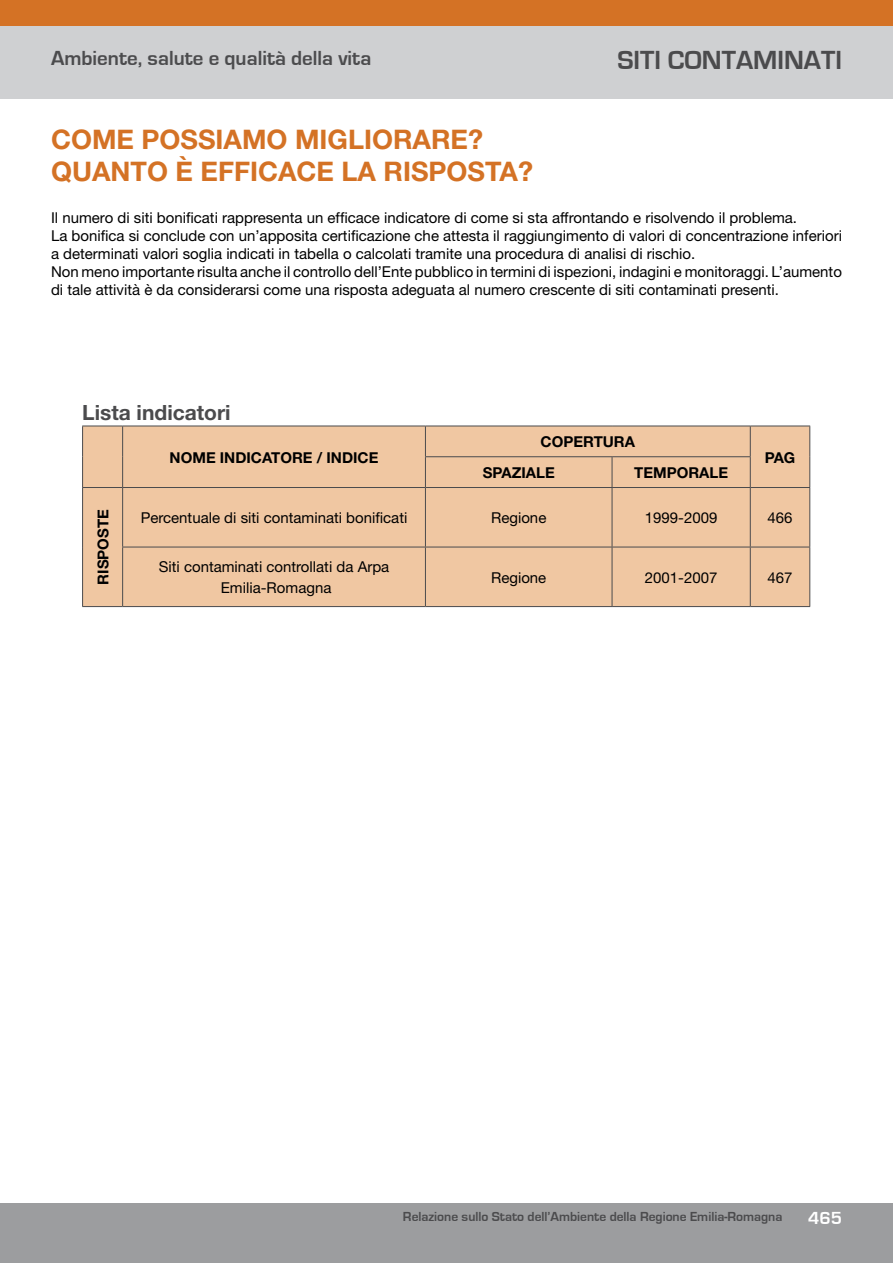
<style>
.page{position:relative;width:893px;height:1263px;background:#fff}
.page>*{position:absolute;margin:0;border:0;box-sizing:border-box;transform-origin:0 0}
.t1{font:700 27px/32.4px "Helvetica Neue";color:#d47225}
.t2{font:700 27px "Eurostile";color:#4b4b4d}
.t3{font:700 21px "Eurostile";color:#4b4b4d}
.t4{font:700 21px "Helvetica Neue";color:#4b4b4d}
.t5{font:700 18px "Eurostile";color:#fff}
.t6{font:15px/18px "Helvetica Neue";color:#000}
.t7{font:700 15px "Helvetica Neue";color:#000}
.t8{font:700 15px "Helvetica Neue";color:#000}
.t9{font:700 13.5px "Eurostile";color:#4b4b4d}
</style>
<div class="page">
<div style="left:0;top:1204px;width:893px;height:59px;background:#9c9d9f"></div>
<div style="left:0;top:0;width:893px;height:99px;background:#cfd0d2"></div>
<div style="left:0;top:0;width:893px;height:26px;background:#d47225"></div>
<div style="left:83px;top:427px;width:726px;height:179px;background:#f0c7a2"></div>
<hr style="left:82px;top:426px;width:41px;height:1px;background:#4b4b4d">
<hr style="left:82px;top:426px;width:1px;height:31px;background:#4b4b4d">
<hr style="left:123px;top:426px;width:302px;height:1px;background:#4b4b4d">
<hr style="left:122px;top:426px;width:1px;height:31px;background:#4b4b4d">
<hr style="left:82px;top:457px;width:1px;height:30px;background:#4b4b4d">
<hr style="left:122px;top:457px;width:1px;height:30px;background:#4b4b4d">
<hr style="left:425px;top:426px;width:187px;height:1px;background:#4b4b4d">
<hr style="left:425px;top:426px;width:1px;height:30px;background:#4b4b4d">
<hr style="left:612px;top:426px;width:138px;height:1px;background:#4b4b4d">
<hr style="left:750px;top:426px;width:60px;height:1px;background:#4b4b4d">
<hr style="left:750px;top:426px;width:1px;height:30px;background:#4b4b4d">
<hr style="left:809px;top:426px;width:1px;height:31px;background:#4b4b4d">
<hr style="left:809px;top:457px;width:1px;height:30px;background:#4b4b4d">
<hr style="left:425px;top:456px;width:187px;height:1px;background:#4b4b4d">
<hr style="left:425px;top:457px;width:1px;height:30px;background:#4b4b4d">
<hr style="left:612px;top:456px;width:139px;height:1px;background:#4b4b4d">
<hr style="left:612px;top:457px;width:1px;height:30px;background:#4b4b4d">
<hr style="left:750px;top:457px;width:1px;height:30px;background:#4b4b4d">
<hr style="left:82px;top:487px;width:41px;height:1px;background:#4b4b4d">
<hr style="left:82px;top:488px;width:1px;height:59px;background:#4b4b4d">
<hr style="left:82px;top:547px;width:1px;height:59px;background:#4b4b4d">
<hr style="left:82px;top:606px;width:41px;height:1px;background:#4b4b4d">
<hr style="left:123px;top:487px;width:302px;height:1px;background:#4b4b4d">
<hr style="left:122px;top:488px;width:1px;height:59px;background:#4b4b4d">
<hr style="left:425px;top:487px;width:187px;height:1px;background:#4b4b4d">
<hr style="left:425px;top:488px;width:1px;height:59px;background:#4b4b4d">
<hr style="left:612px;top:487px;width:138px;height:1px;background:#4b4b4d">
<hr style="left:612px;top:488px;width:1px;height:59px;background:#4b4b4d">
<hr style="left:750px;top:487px;width:60px;height:1px;background:#4b4b4d">
<hr style="left:750px;top:488px;width:1px;height:59px;background:#4b4b4d">
<hr style="left:809px;top:488px;width:1px;height:59px;background:#4b4b4d">
<hr style="left:122px;top:547px;width:303px;height:1px;background:#4b4b4d">
<hr style="left:122px;top:547px;width:1px;height:59px;background:#4b4b4d">
<hr style="left:425px;top:547px;width:187px;height:1px;background:#4b4b4d">
<hr style="left:425px;top:547px;width:1px;height:59px;background:#4b4b4d">
<hr style="left:612px;top:547px;width:138px;height:1px;background:#4b4b4d">
<hr style="left:612px;top:547px;width:1px;height:59px;background:#4b4b4d">
<hr style="left:750px;top:547px;width:60px;height:1px;background:#4b4b4d">
<hr style="left:750px;top:547px;width:1px;height:59px;background:#4b4b4d">
<hr style="left:809px;top:547px;width:1px;height:59px;background:#4b4b4d">
<hr style="left:123px;top:606px;width:302px;height:1px;background:#4b4b4d">
<hr style="left:425px;top:606px;width:187px;height:1px;background:#4b4b4d">
<hr style="left:612px;top:606px;width:138px;height:1px;background:#4b4b4d">
<hr style="left:750px;top:606px;width:60px;height:1px;background:#4b4b4d">
<h2 class="t3" style="left:51px;top:47px;width:322px">Ambiente, salute e qualità della vita</h2>
<h1 class="t2" style="left:606px;top:45px;width:237px">QUALITÀ DELL’ARIA</h1>
<h1 class="t2" style="left:617px;top:45px;width:226px">SITI CONTAMINATI</h1>
<h1 class="t1" style="left:51px;top:122px;width:484px">COME POSSIAMO MIGLIORARE?<br>QUANTO È EFFICACE LA RISPOSTA?</h1>
<p class="t6" style="left:51px;top:208px;width:792px">Il numero di siti bonificati rappresenta un efficace indicatore di come si sta affrontando e risolvendo il problema.<br>La bonifica si conclude con un’apposita certificazione che attesta il raggiungimento di valori di concentrazione inferiori a determinati valori soglia indicati in tabella o calcolati tramite una procedura di analisi di rischio.<br>Non meno importante risulta anche il controllo dell’Ente pubblico in termini di ispezioni, indagini e monitoraggi. L’aumento di tale attività è da considerarsi come una risposta adeguata al numero crescente di siti contaminati presenti.</p>
<h2 class="t4" style="left:82px;top:400px;width:150px">Lista indicatori</h2>
<p class="t7" style="left:170px;top:448px;width:210px">NOME INDICATORE / INDICE</p>
<p class="t7" style="left:541px;top:433px;width:96px">COPERTURA</p>
<p class="t7" style="left:483px;top:463px;width:73px">SPAZIALE</p>
<p class="t7" style="left:634px;top:463px;width:95px">TEMPORALE</p>
<p class="t7" style="left:765px;top:448px;width:32px">PAG</p>
<p class="t8" style="left:94px;top:585px;width:77px;rotate:-90deg">RISPOSTE</p>
<p class="t6" style="left:141px;top:509px;width:268px">Percentuale di siti contaminati bonificati</p>
<p class="t6" style="left:491px;top:509px;width:57px">Regione</p>
<p class="t6" style="left:645px;top:509px;width:74px">1999-2009</p>
<p class="t6" style="left:767px;top:509px;width:27px">466</p>
<p class="t6" style="left:159px;top:556px;width:232px;line-height:21px;text-align:center">Siti contaminati controllati da Arpa<br>Emilia-Romagna</p>
<p class="t6" style="left:491px;top:568px;width:57px">Regione</p>
<p class="t6" style="left:645px;top:568px;width:74px">2001-2007</p>
<p class="t6" style="left:767px;top:568px;width:27px">467</p>
<p class="t9" style="left:403px;top:1209px;width:381px">Relazione sullo Stato dell’Ambiente della Regione Emilia-Romagna</p>
<p class="t5" style="left:808px;top:1208px;width:35px">465</p>
</div>
